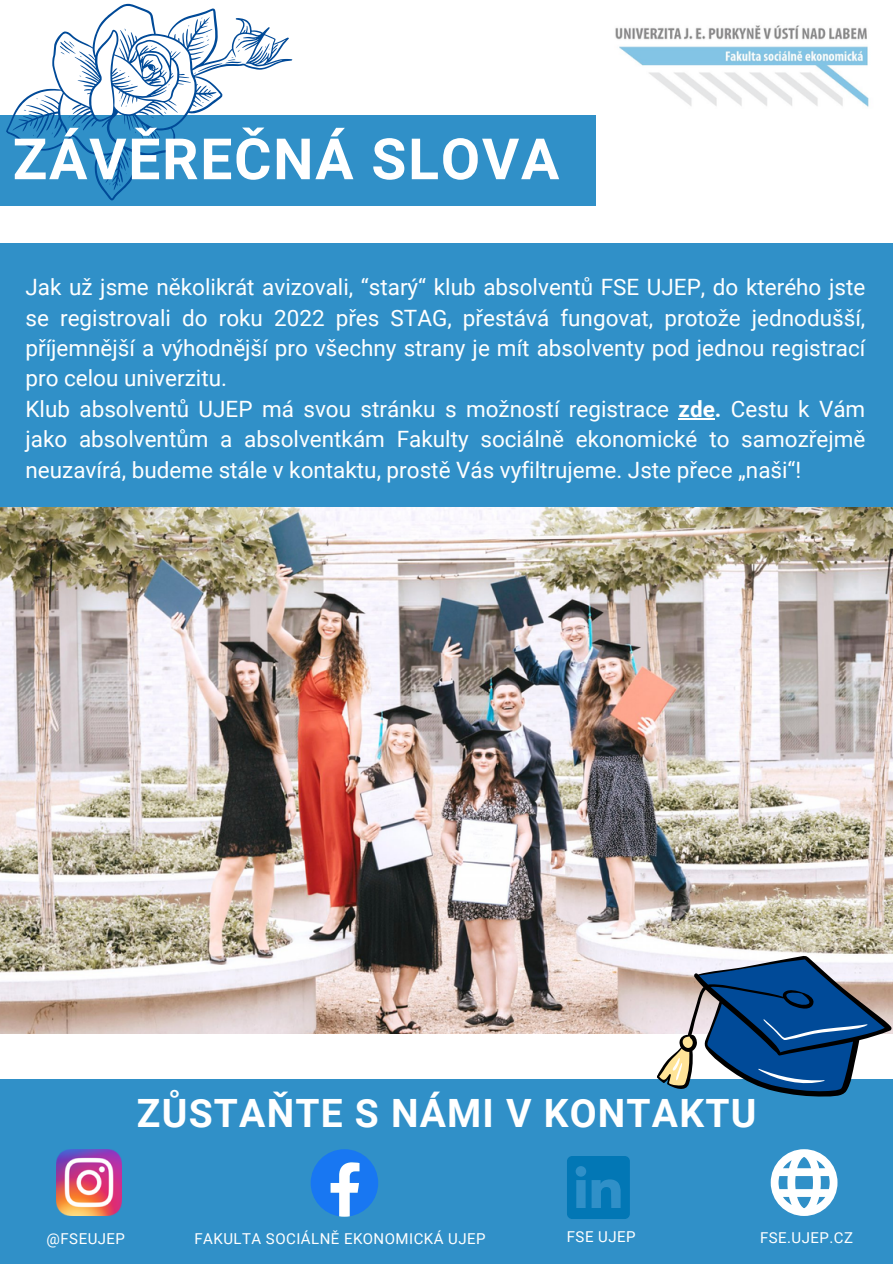
<style>
.page{position:relative;width:893px;height:1264px;background:#fff}
.page>*{position:absolute;margin:0;border:0;box-sizing:border-box;transform-origin:0 0}
.t1{font:700 57px "Roboto";letter-spacing:.03em;color:#fff}
.t2{font:700 39px "Roboto";letter-spacing:.03em;color:#fff}
.t3{font:22.5px/30.3px "Roboto";color:#fff}
.t4{font:15px "Roboto";letter-spacing:.03em;color:#fff}
.s1{font-weight:700}
</style>
<div class="page">
<img style="left:595px;top:25px;width:274px;height:117px">
<div style="left:0;top:115px;width:595px;height:90px;background:#3090c8"></div>
<div style="left:0;top:1078px;width:892px;height:185px;background:#3090c8"></div>
<img style="left:57px;top:1149px;width:65px;height:66px">
<svg style="left:310px;top:1149px;width:68px;height:67px"></svg>
<svg style="left:770px;top:1149px;width:67px;height:66px"></svg>
<svg style="left:567px;top:1156px;width:63px;height:62px"></svg>
<div style="left:0;top:243px;width:892px;height:790px;background:#3090c8"></div>
<svg style="left:0;top:3px;width:301px;height:203px"></svg>
<svg style="left:60px;top:39px;width:22px;height:18px"></svg>
<svg style="left:206px;top:35px;width:3px;height:6px"></svg>
<svg style="left:194px;top:50px;width:47px;height:29px"></svg>
<svg style="left:119px;top:100px;width:8px;height:7px"></svg>
<svg style="left:265px;top:46px;width:5px;height:4px"></svg>
<img style="left:0;top:507px;width:892px;height:526px">
<svg style="left:654px;top:924px;width:238px;height:173px"></svg>
<hr style="left:678px;top:418px;width:36px;height:1px;background:#fff">
<h1 class="t1" style="left:13px;top:126px;width:548px">ZÁVĚREČNÁ SLOVA</h1>
<p class="t3" style="left:25px;top:272px;width:841px">Jak už jsme několikrát avizovali, “starý“ klub absolventů FSE UJEP, do kterého jste se registrovali do roku 2022 přes STAG, přestává fungovat, protože jednodušší, příjemnější a výhodnější pro všechny strany je mít absolventy pod jednou registrací pro celou univerzitu.<br>Klub absolventů UJEP má svou stránku s možností registrace <span class="s1">zde.</span> Cestu k Vám jako absolventům a absolventkám Fakulty sociálně ekonomické to samozřejmě neuzavírá, budeme stále v kontaktu, prostě Vás vyfiltrujeme. Jste přece „naši“!</p>
<h2 class="t2" style="left:137px;top:1090px;width:621px">ZŮSTAŇTE S NÁMI V KONTAKTU</h2>
<p class="t4" style="left:47px;top:1230px;width:80px">@FSEUJEP</p>
<p class="t4" style="left:194px;top:1230px;width:292px">FAKULTA SOCIÁLNĚ EKONOMICKÁ UJEP</p>
<p class="t4" style="left:567px;top:1227px;width:70px">FSE UJEP</p>
<p class="t4" style="left:760px;top:1228px;width:94px">FSE.UJEP.CZ</p>
</div>
